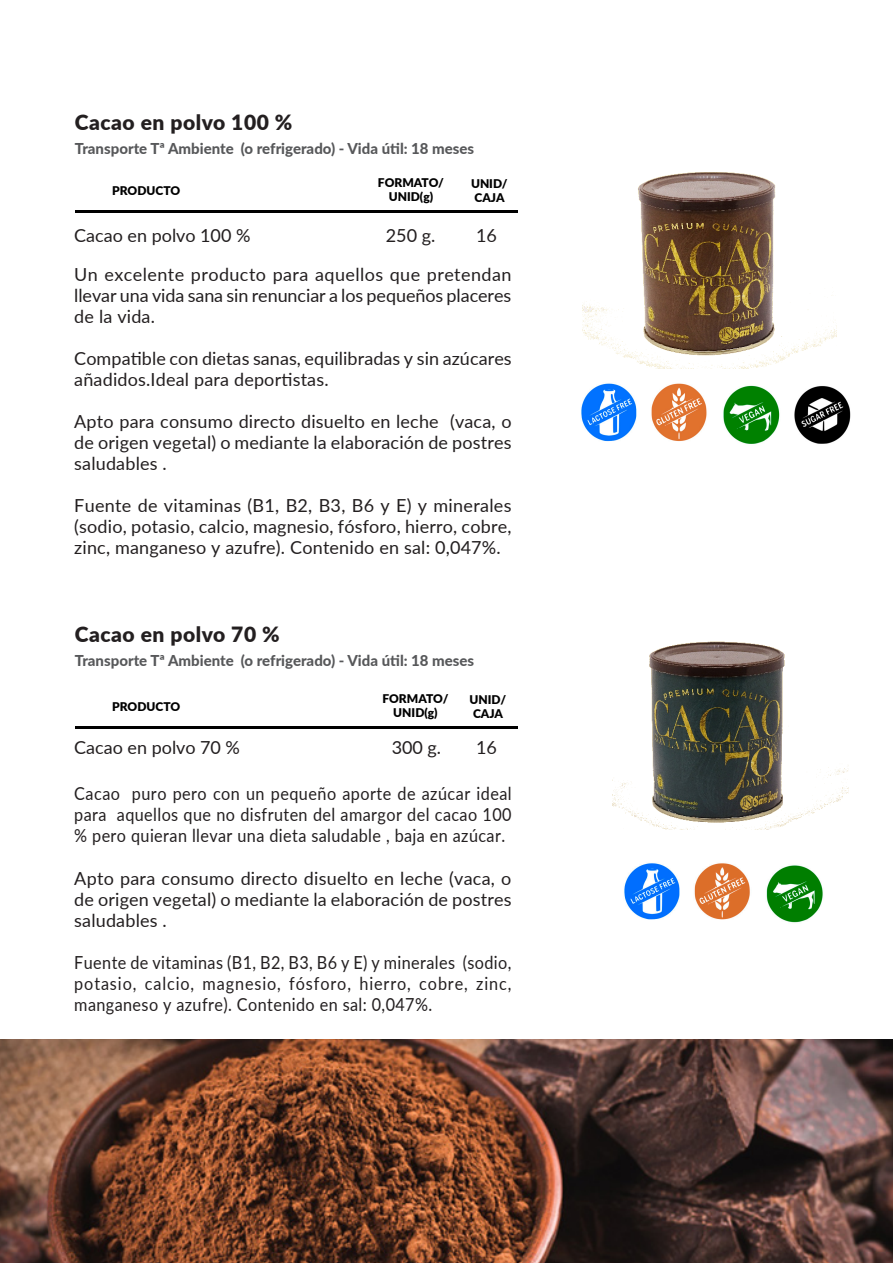
<style>
.page{position:relative;width:893px;height:1263px;background:#fff}
.page>*{position:absolute;margin:0;border:0;box-sizing:border-box;transform-origin:0 0}
.Titulo_tabla{font:900 21px "Lato";letter-spacing:.025em;color:#231f20}
.Titulo_tabla-2{font:18px/21px "Lato";letter-spacing:.01em;color:#231f20;text-align:justify}
.Titulo_tabla-3{font:18px/21px "Lato";letter-spacing:.01em;color:#231f20;text-align:justify;scale:.9 1}
.Tabla_1{font:18px "Lato";color:#231f20}
.Tabla_2{font:18px "Lato";color:#231f20}
.Tabla_3{font:800 15px "Lato";color:#57585a}
.t1{font:900 12px/13.8px "Lato";color:#000;text-align:center}
</style>
<div class="page">
<img style="left:0;top:1039px;width:893px;height:224px">
<img style="left:612px;top:641px;width:237px;height:188px">
<img style="left:624px;top:863px;width:199px;height:60px">
<img style="left:583px;top:172px;width:253px;height:197px">
<img style="left:581px;top:383px;width:270px;height:61px">
<hr style="left:75px;top:210px;width:442px;height:2px;background:#000">
<hr style="left:75px;top:726px;width:442px;height:2px;background:#000">
<p class="Titulo_tabla" style="left:75px;top:106px;width:219px">Cacao en polvo 100 %</p>
<p class="Tabla_3" style="left:75px;top:137px;width:401px">Transporte Tª Ambiente (o refrigerado) - Vida útil: 18 meses</p>
<p class="t1" style="left:112px;top:183px;width:69px">PRODUCTO</p>
<p class="t1" style="left:378px;top:175px;width:67px">FORMATO/<br>UNID(g)</p>
<p class="t1" style="left:471px;top:176px;width:38px">UNID/</p>
<p class="t1" style="left:475px;top:190px;width:32px">CAJA</p>
<p class="Tabla_1" style="left:74px;top:222px;width:178px">Cacao en polvo 100 %</p>
<p class="Tabla_1" style="left:386px;top:222px;width:51px">250 g.</p>
<p class="Tabla_2" style="left:476px;top:222px;width:22px">16</p>
<p class="Titulo_tabla-2" style="left:74px;top:263px;width:439px">Un excelente producto para aquellos que pretendan llevar una vida sana sin renunciar a los pequeños placeres de la vida.</p>
<p class="Titulo_tabla-2" style="left:74px;top:347px;width:439px">Compatible con dietas sanas, equilibradas y sin azúcares añadidos.Ideal para deportistas.</p>
<p class="Titulo_tabla-2" style="left:74px;top:410px;width:439px">Apto para consumo directo disuelto en leche (vaca, o de origen vegetal) o mediante la elaboración de postres saludables .</p>
<p class="Titulo_tabla-2" style="left:74px;top:494px;width:439px">Fuente de vitaminas (B1, B2, B3, B6 y E) y minerales (sodio, potasio, calcio, magnesio, fósforo, hierro, cobre, zinc, manganeso y azufre). Contenido en sal: 0,047%.</p>
<p class="Titulo_tabla" style="left:75px;top:618px;width:206px">Cacao en polvo 70 %</p>
<p class="Tabla_3" style="left:75px;top:649px;width:401px">Transporte Tª Ambiente (o refrigerado) - Vida útil: 18 meses</p>
<p class="t1" style="left:112px;top:699px;width:69px">PRODUCTO</p>
<p class="t1" style="left:382px;top:691px;width:67px">FORMATO/<br>UNID(g)</p>
<p class="t1" style="left:469px;top:692px;width:38px">UNID/</p>
<p class="t1" style="left:473px;top:706px;width:32px">CAJA</p>
<p class="Tabla_1" style="left:74px;top:734px;width:167px">Cacao en polvo 70 %</p>
<p class="Tabla_1" style="left:392px;top:734px;width:51px">300 g.</p>
<p class="Tabla_2" style="left:476px;top:734px;width:22px">16</p>
<p class="Titulo_tabla-3" style="left:74px;top:783px;width:488px">Cacao puro pero con un pequeño aporte de azúcar ideal para aquellos que no disfruten del amargor del cacao 100 % pero quieran llevar una dieta saludable , baja en azúcar.</p>
<p class="Titulo_tabla-2" style="left:74px;top:867px;width:439px">Apto para consumo directo disuelto en leche (vaca, o de origen vegetal) o mediante la elaboración de postres saludables .</p>
<p class="Titulo_tabla-3" style="left:74px;top:951px;width:487px">Fuente de vitaminas (B1, B2, B3, B6 y E) y minerales (sodio, potasio, calcio, magnesio, fósforo, hierro, cobre, zinc, manganeso y azufre). Contenido en sal: 0,047%.</p>
</div>
